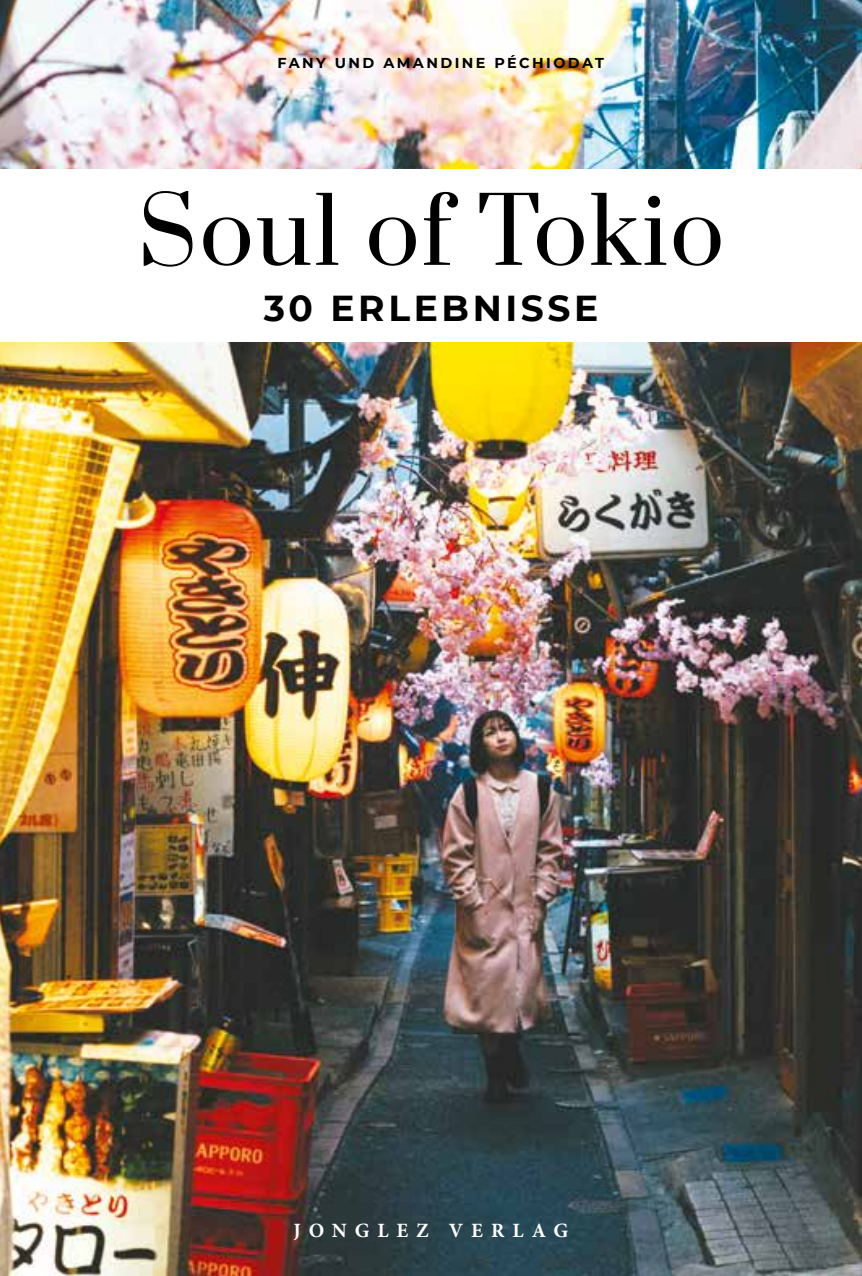
<style>
.page{position:relative;width:862px;height:1276px;background:#fff}
.page>*{position:absolute;margin:0;border:0;box-sizing:border-box;transform-origin:0 0}
.t1{font:90px "Prata";letter-spacing:.02em;color:#000}
.t2{font:700 36px "Montserrat";letter-spacing:.1em;color:#000}
.t3{font:700 20.25px "Minion Pro";letter-spacing:.39em;color:#fff}
.t4{font:700 14.4px "Montserrat";letter-spacing:.17em;color:#000}
</style>
<div class="page">
<img style="left:0;top:0;width:861px;height:1276px">
<div style="left:0;top:169px;width:861px;height:172px;background:#fff"></div>
<p class="t4" style="left:277px;top:53px;width:327px">FANY UND AMANDINE PÉCHIODAT</p>
<h1 class="t1" style="left:137px;top:157px;width:588px">Soul of Tokio</h1>
<h2 class="t2" style="left:263px;top:283px;width:336px">30 ERLEBNISSE</h2>
<h3 class="t3" style="left:293px;top:1216px;width:276px">JONGLEZ VERLAG</h3>
</div>
